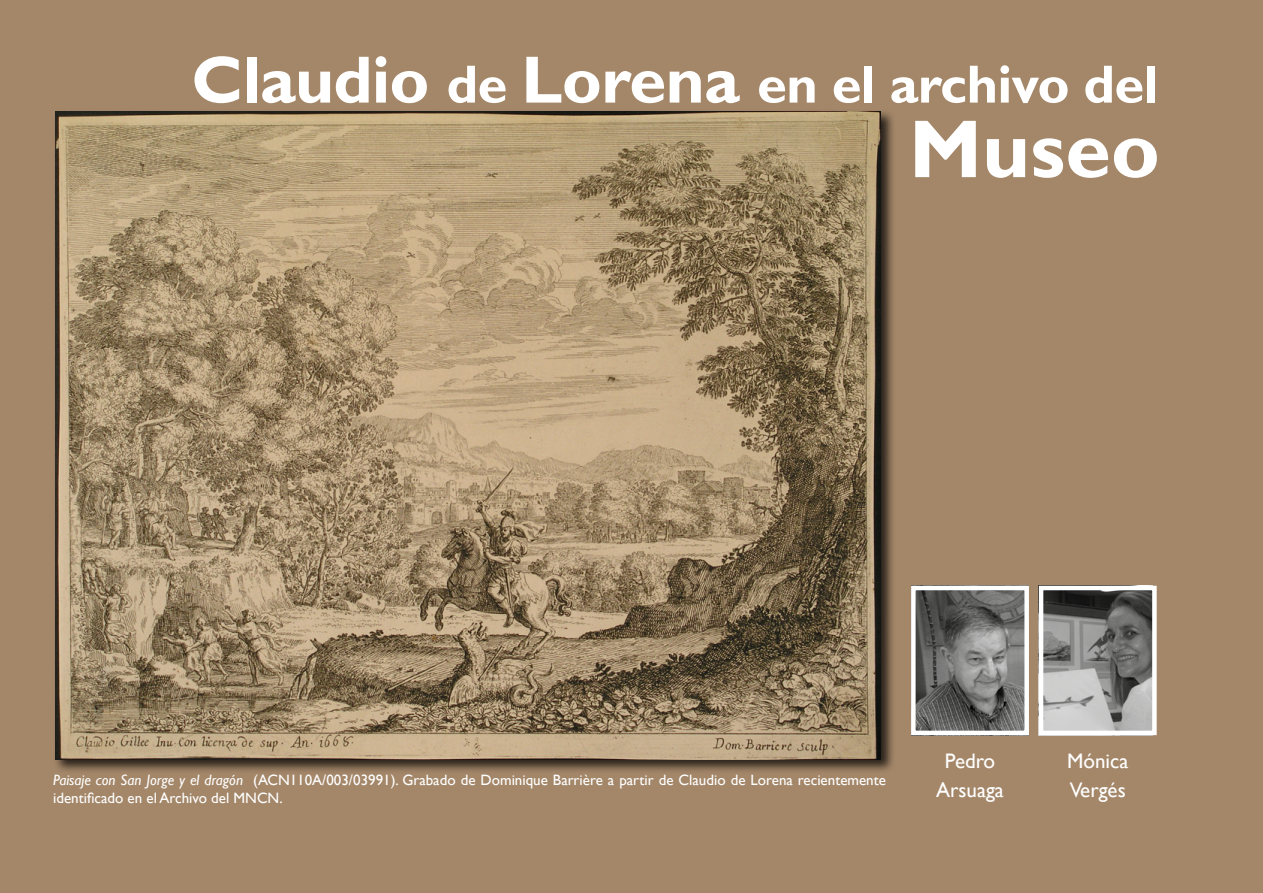
<style>
.page{position:relative;width:1263px;height:893px;background:#a48769}
.page>*{position:absolute;margin:0;border:0;box-sizing:border-box;transform-origin:0 0}
.t1{font:700 82.5px "Gill Sans";color:#fff}
.t2{font:700 54px "Gill Sans";letter-spacing:-.01em;color:#fff}
.t3{font:21px/29.5px "Gill Sans";color:#fff;text-align:center}
.t4{font:15px/18px "Gill Sans";color:#fff}
.s1{font-size:67.2px}
.s2{font-style:italic}
</style>
<div class="page">
<img style="left:916px;top:591px;width:108px;height:139px">
<div style="left:911px;top:586px;width:118px;height:149px;border:4px solid #fff"></div>
<img style="left:1044px;top:591px;width:108px;height:139px">
<div style="left:1039px;top:586px;width:118px;height:149px;border:4px solid #fff"></div>
<div style="left:52px;top:109px;width:843px;height:665px;background:#000;opacity:.75"></div>
<img style="left:55px;top:112px;width:826px;height:647px">
<h2 class="t2" style="left:191px;top:52px;width:968px"><span class="s1">Claudio</span> de <span class="s1">Lorena</span> en el archivo del</h2>
<h1 class="t1" style="left:909px;top:100px;width:252px">Museo</h1>
<p class="t4" style="left:53px;top:771px;width:834px"><span class="s2">Paisaje con San Jorge y el dragón</span> (ACN110A/003/03991). Grabado de Dominique Barrière a partir de Claudio de Lorena recientemente identificado en el Archivo del MNCN.</p>
<h3 class="t3" style="left:936px;top:746px;width:69px">Pedro<br>Arsuaga</h3>
<h3 class="t3" style="left:1067px;top:746px;width:63px;text-align:left">Mónica<br>Vergés</h3>
</div>
